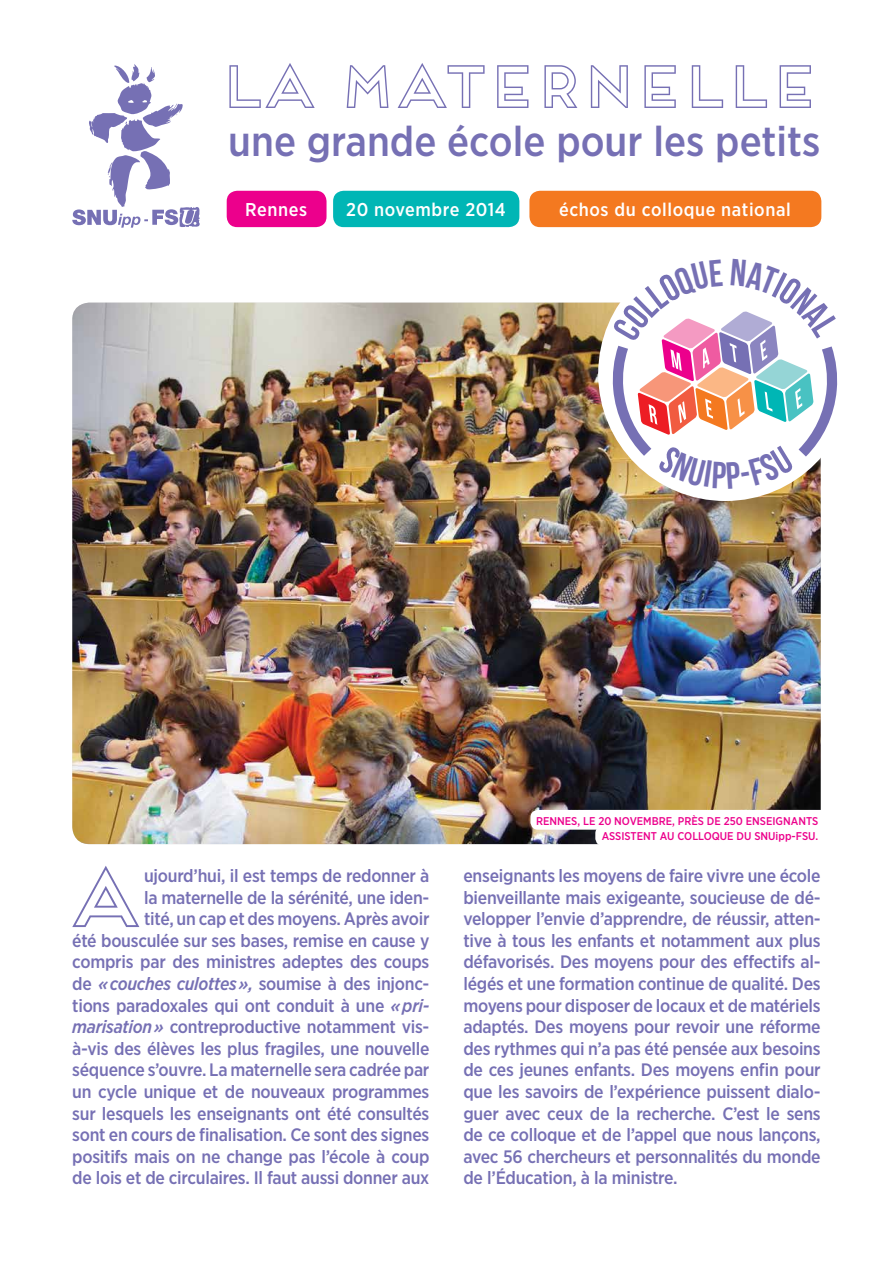
<style>
.page{position:relative;width:893px;height:1263px;background:#fff}
.page>*{position:absolute;margin:0;border:0;box-sizing:border-box;transform-origin:0 0}
.t1{font:77.55px "Frontage Outline";color:#7670b4}
.t2{font:57px "Frontage Outline";letter-spacing:-.15em;color:#7670b4}
.t3{font:500 42px "Gotham Narrow";color:#7670b4}
.t4{font:500 18.6px "Gotham Narrow";letter-spacing:.03em;color:#fff}
.t5{font:500 18px/21.6px "Gotham Narrow";letter-spacing:-.015em;color:#7670b4;text-align:right}
.t6{font:500 11.25px/15px "Gotham Narrow";color:#ec008c}
.s1{font-style:italic}
</style>
<div class="page">
<img style="left:72px;top:303px;width:749px;height:541px">
<svg style="left:72px;top:64px;width:128px;height:164px"></svg>
<div style="left:529px;top:191px;width:292px;height:36px;background:#f47920;border-radius:11px"></div>
<div style="left:333px;top:191px;width:186px;height:36px;background:#00b6b5;border-radius:11px"></div>
<div style="left:227px;top:191px;width:100px;height:36px;background:#ec008c;border-radius:11px"></div>
<div style="left:530px;top:810px;width:300px;height:20px;background:#fff;border-radius:8px"></div>
<div style="left:595px;top:826px;width:280px;height:20px;background:#fff;border-radius:8px"></div>
<div style="left:598px;top:247px;width:254px;height:254px;background:#fff;border-radius:50%"></div>
<svg style="left:611px;top:302px;width:227px;height:187px"></svg>
<h2 class="t2" style="left:214px;top:51px;width:608px">LA MATERNELLE</h2>
<h3 class="t3" style="left:228px;top:114px;width:594px">une grande école pour les petits</h3>
<p class="t4" style="left:245px;top:198px;width:63px">Rennes</p>
<p class="t4" style="left:346px;top:198px;width:161px">20 novembre 2014</p>
<p class="t4" style="left:559px;top:198px;width:233px">échos du colloque national</p>
<p class="t6" style="left:602px;top:814px;width:218px;text-indent:-66px">Rennes, le 20 novembre, près de 250 enseignants assistent au colloque du SNU</p>
<p class="t6" style="left:776px;top:829px;width:44px">ipp-FSU.</p>
<h1 class="t1" style="left:60px;top:849px;width:86px">A</h1>
<p class="t5" style="left:72px;top:864px;width:359px">ujourd’hui, il est temps de redonner à<br>la maternelle de la sérénité, une iden-<br>tité, un cap et des moyens. Après avoir<br>été bousculée sur ses bases, remise en cause y compris par des ministres adeptes des coups de <span class="s1">« couches culottes »,</span> soumise à des injonc&shy;tions paradoxales qui ont conduit à une <span class="s1">« pri&shy;marisation »</span> contreproductive notamment vis&shy;à-vis des élèves les plus fragiles, une nouvelle séquence s’ouvre. La maternelle sera cadrée par un cycle unique et de nouveaux programmes sur lesquels les enseignants ont été consultés sont en cours de finalisation. Ce sont des signes positifs mais on ne change pas l’école à coup de lois et de circulaires. Il faut aussi donner aux</p>
<p class="t5" style="left:463px;top:864px;width:359px;text-align:justify">enseignants les moyens de faire vivre une école bienveillante mais exigeante, soucieuse de dé&shy;velopper l’envie d’apprendre, de réussir, atten&shy;tive à tous les enfants et notamment aux plus défavorisés. Des moyens pour des effectifs al&shy;légés et une formation continue de qualité. Des moyens pour disposer de locaux et de matériels adaptés. Des moyens pour revoir une réforme des rythmes qui n’a pas été pensée aux besoins de ces jeunes enfants. Des moyens enfin pour que les savoirs de l’expérience puissent dialo&shy;guer avec ceux de la recherche. C’est le sens de ce colloque et de l’appel que nous lançons, avec 56 chercheurs et personnalités du monde de l’Éducation, à la ministre.</p>
</div>
